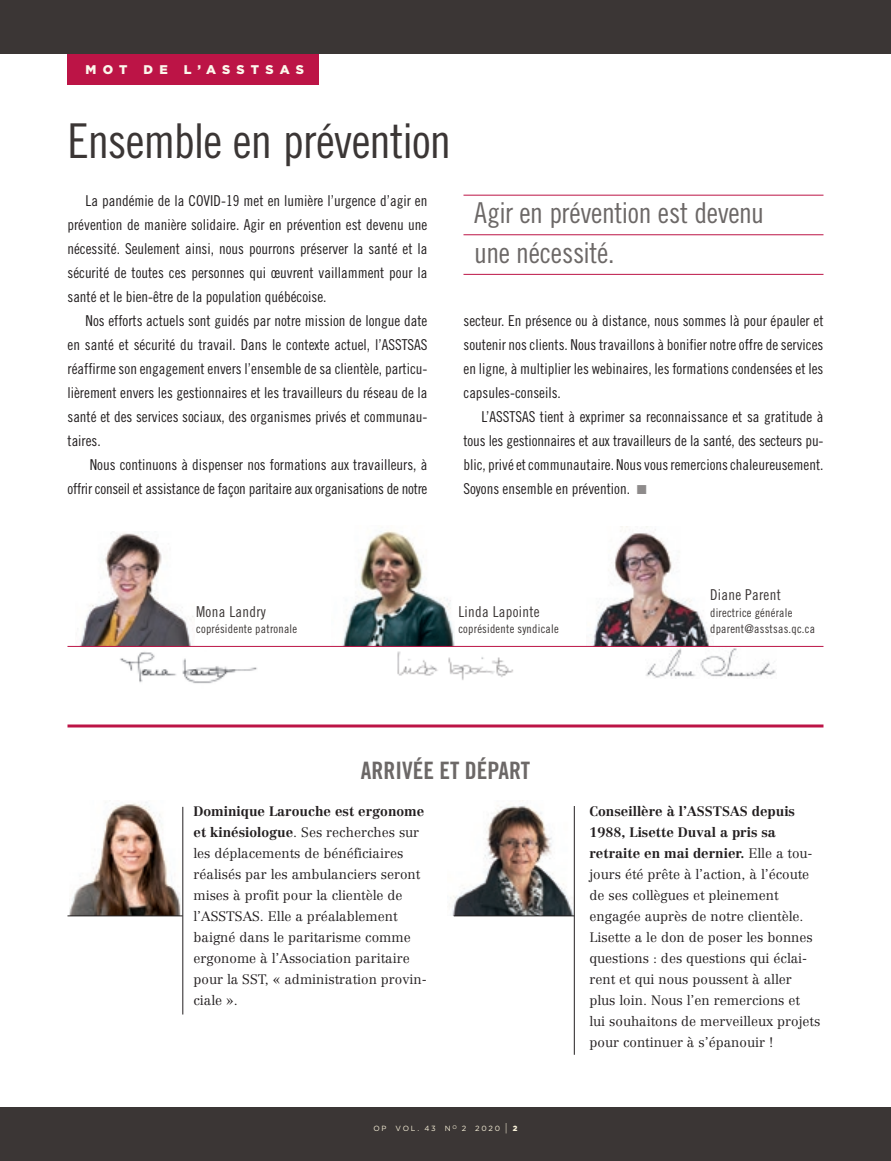
<style>
.page{position:relative;width:891px;height:1161px;background:#fff}
.page>*{position:absolute;margin:0;border:0;box-sizing:border-box;transform-origin:0 0}
.t1{font:48px "Trade Gothic LT Pro Cn 18";letter-spacing:-.02em;color:#3b3635}
.ARTICLES-exergues{font:28.8px "Trade Gothic LT Pro Cn 18";letter-spacing:-.015em;color:#6c6867}
.DOSSIER-intro{font:24px "Trade Gothic LT Pro Bd Cn 20";color:#6c6867}
.DOSSIER-texte{font:15px/24px "Trade Gothic LT Pro Cn 18";color:#231f20;text-align:justify}
.t2{font:15px "Trade Gothic LT Pro Cn 18";letter-spacing:.02em;color:#3b3635}
.ARTICLES-texte{font:300 13.5px/21px "Centennial";color:#231f20}
.t3{font:900 12.6px "Gotham";letter-spacing:.485em;color:#fbf8ec}
.t4{font:12px "Trade Gothic LT Pro Cn 18";letter-spacing:.02em;color:#3b3635}
.t5{font:7.5px "Gotham";letter-spacing:.225em;color:#f9f2da}
.s1{font-family:"European Pi Three";color:#8e8b8b}
.s2{font-weight:700}
.s3{font-size:11.25px}
.s4{font-weight:900}
</style>
<div class="page">
<img style="left:69px;top:802px;width:112px;height:114px">
<div style="left:0;top:1107px;width:891px;height:54px;background:#3b3635"></div>
<div style="left:68px;top:54px;width:252px;height:30px;background:#bc1446"></div>
<div style="left:0;top:0;width:891px;height:54px;background:#3b3635"></div>
<img style="left:75px;top:533px;width:120px;height:113px">
<img style="left:397px;top:651px;width:116px;height:29px">
<img style="left:120px;top:652px;width:137px;height:32px">
<img style="left:646px;top:648px;width:130px;height:30px">
<img style="left:586px;top:526px;width:128px;height:120px">
<img style="left:331px;top:530px;width:124px;height:116px">
<hr style="left:464px;top:195px;width:360px;height:1px;background:#bc1446">
<hr style="left:464px;top:235px;width:360px;height:1px;background:#bc1446">
<hr style="left:464px;top:274px;width:360px;height:1px;background:#bc1446">
<hr style="left:68px;top:646px;width:756px;height:1px;background:#bc1446">
<img style="left:450px;top:805px;width:124px;height:111px">
<svg style="left:68px;top:724px;width:756px;height:4px;background:#cc4e74"></svg>
<hr style="left:68px;top:916px;width:115px;height:1px;background:#231f20">
<hr style="left:454px;top:916px;width:120px;height:1px;background:#231f20">
<hr style="left:183px;top:807px;width:1px;height:208px;background:#231f20">
<hr style="left:574px;top:806px;width:1px;height:249px;background:#231f20">
<p class="t3" style="left:86px;top:60px;width:43px">MOT</p>
<p class="t3" style="left:144px;top:60px;width:26px">D E</p>
<p class="t3" style="left:184px;top:60px;width:122px">L’ASSTSAS</p>
<p class="t1" style="left:68px;top:112px;width:385px">Ensemble en prévention</p>
<p class="DOSSIER-texte" style="left:68px;top:188px;width:362px;text-indent:18px">La pandémie de la COVID-19 met en lumière l’urgence d’agir en prévention de manière solidaire. Agir en prévention est devenu une nécessité. Seulement ainsi, nous pourrons préserver la santé et la sécurité de toutes ces personnes qui œuvrent vaillamment pour la santé et le bien-être de la population québécoise.</p>
<p class="DOSSIER-texte" style="left:68px;top:308px;width:362px;text-indent:18px">Nos efforts actuels sont guidés par notre mission de longue date en santé et sécurité du travail. Dans le contexte actuel, l’ASSTSAS réaffirme son engagement envers l’ensemble de sa clientèle, particu&shy;lièrement envers les gestionnaires et les travailleurs du réseau de la santé et des services sociaux, des organismes privés et communau&shy;taires.</p>
<p class="DOSSIER-texte" style="left:68px;top:452px;width:362px;text-align:right">Nous continuons à dispenser nos formations aux travailleurs, à offrir conseil et assistance de façon paritaire aux organisations de notre</p>
<p class="ARTICLES-exergues" style="left:474px;top:196px;width:291px">Agir en prévention est devenu</p>
<p class="ARTICLES-exergues" style="left:474px;top:236px;width:142px">une nécessité.</p>
<p class="DOSSIER-texte" style="left:464px;top:308px;width:362px">secteur. En présence ou à distance, nous sommes là pour épauler et soutenir nos clients. Nous travaillons à bonifier notre offre de services en ligne, à multiplier les webinaires, les formations condensées et les capsules-conseils.</p>
<p class="DOSSIER-texte" style="left:464px;top:404px;width:362px;text-indent:18px">L’ASSTSAS tient à exprimer sa reconnaissance et sa gratitude à tous les gestionnaires et aux travailleurs de la santé, des secteurs pu&shy;blic, privé et communautaire. Nous vous remercions chaleureusement.<br>Soyons ensemble en prévention. <span class="s1">K</span></p>
<p class="t2" style="left:196px;top:602px;width:71px">Mona Landry</p>
<p class="t4" style="left:196px;top:622px;width:103px">coprésidente patronale</p>
<p class="t2" style="left:458px;top:602px;width:83px">Linda Lapointe</p>
<p class="t4" style="left:458px;top:622px;width:102px">coprésidente syndicale</p>
<p class="t2" style="left:710px;top:586px;width:72px">Diane Parent</p>
<p class="t4" style="left:710px;top:605px;width:84px">directrice générale</p>
<p class="t4" style="left:710px;top:622px;width:107px">dparent@asstsas.qc.ca</p>
<p class="DOSSIER-intro" style="left:361px;top:756px;width:171px">ARRIVÉE ET DÉPART</p>
<p class="ARTICLES-texte" style="left:194px;top:801px;width:235px"><span class="s2">Dominique Larouche est ergonome et kinésiologue</span>. Ses recherches sur les déplacements de bénéficiaires réalisés par les ambulanciers seront mises à profit pour la clientèle de l’ASSTSAS. Elle a préalablement baigné dans le paritarisme comme ergonome à l’Association paritaire pour la SST, « administration provin&shy;ciale ».</p>
<p class="t5" style="left:373px;top:1124px;width:146px">OP VOL. 43 N<sup>O</sup> 2 2020 <span class="s3">|</span> <span class="s4">2</span></p>
<p class="ARTICLES-texte" style="left:590px;top:801px;width:232px"><span class="s2">Conseillère à l’ASSTSAS depuis 1988, Lisette Duval a pris sa retraite en mai dernier.</span> Elle a tou&shy;jours été prête à l’action, à l’écoute de ses collègues et pleinement engagée auprès de notre clientèle.<br>Lisette a le don de poser les bonnes questions : des questions qui éclai&shy;rent et qui nous poussent à aller plus loin. Nous l’en remercions et<br>lui souhaitons de merveilleux projets pour continuer à s’épanouir !</p>
</div>
